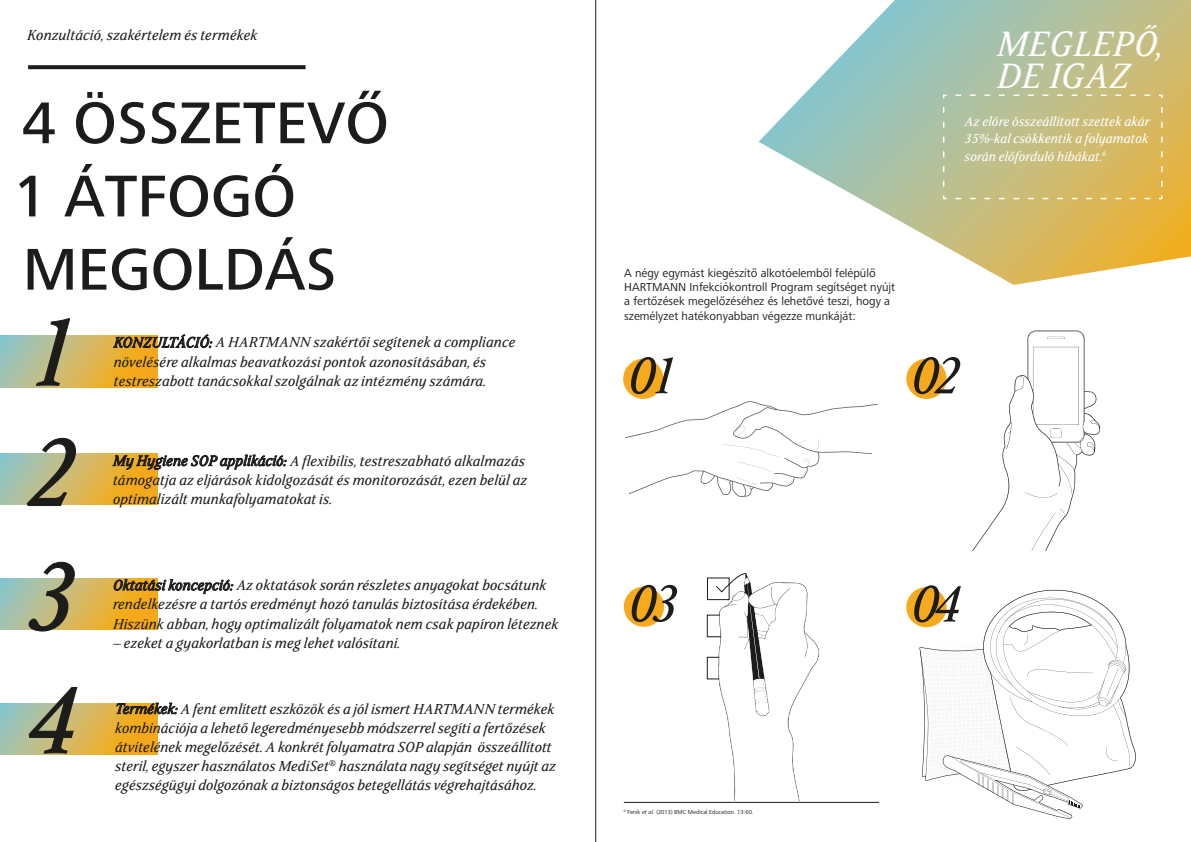
<style>
.page{position:relative;width:1191px;height:842px;background:#fff}
.page>*{position:absolute;margin:0;border:0;box-sizing:border-box;transform-origin:0 0}
.t1{font:italic 105px "FS Sally";color:#1c1c1b}
.t2{font:500 61px/73.2px "Frutiger Next LTW1 G";color:#1c1c1b}
.t3{font:italic 56.8px "FS Sally";letter-spacing:-.1em;color:#1c1c1b}
.t4{font:italic 39px/31.9px "FS Sally";color:#fff}
.t5{font:italic 16px/19.2px "FS Sally";color:#1c1c1b}
.t6{font:italic 14.5px/17.4px "FS Sally";color:#fff;text-align:justify}
.t7{font:12px/14.4px "Frutiger Next LTW1 G";color:#1c1c1b}
.t8{font:6px "Frutiger Next LTW1 G";color:#1c1c1b}
.s1{font-family:"Frutiger Next";font-style:italic}
</style>
<div class="page">
<svg style="left:919px;top:590px;width:217px;height:229px"></svg>
<svg style="left:0;top:454px;width:157px;height:51px;background:#d3b55a"></svg>
<svg style="left:0;top:578px;width:157px;height:51px;background:#d2b55c"></svg>
<svg style="left:0;top:703px;width:157px;height:51px;background:#d2b55a"></svg>
<svg style="left:0;top:336px;width:157px;height:51px;background:#d1b660"></svg>
<svg style="left:113px;top:334px;width:99px;height:14px"></svg>
<svg style="left:36px;top:319px;width:34px;height:67px"></svg>
<svg style="left:113px;top:455px;width:173px;height:15px"></svg>
<svg style="left:27px;top:438px;width:49px;height:68px"></svg>
<svg style="left:114px;top:579px;width:119px;height:15px"></svg>
<svg style="left:29px;top:562px;width:46px;height:69px"></svg>
<svg style="left:116px;top:703px;width:61px;height:11px"></svg>
<svg style="left:29px;top:687px;width:48px;height:66px"></svg>
<div style="left:623px;top:359px;width:40px;height:40px;background:#f6a91c;border-radius:50%"></div>
<svg style="left:972px;top:331px;width:128px;height:220px"></svg>
<div style="left:906px;top:359px;width:40px;height:40px;background:#f6a91c;border-radius:50%"></div>
<div style="left:624px;top:587px;width:40px;height:40px;background:#f6a91c;border-radius:50%"></div>
<div style="left:906px;top:587px;width:40px;height:40px;background:#f6a91c;border-radius:50%"></div>
<svg style="left:625px;top:401px;width:253px;height:96px"></svg>
<svg style="left:758px;top:0;width:433px;height:285px"></svg>
<svg style="left:942px;top:94px;width:221px;height:106px;background:#c8bd7d"></svg>
<div style="left:707px;top:578px;width:22px;height:22px;border:1px solid #1c1c1b"></div>
<div style="left:707px;top:615px;width:22px;height:22px;border:1px solid #1c1c1b"></div>
<div style="left:707px;top:657px;width:22px;height:22px;border:1px solid #1c1c1b"></div>
<svg style="left:715px;top:573px;width:104px;height:228px"></svg>
<hr style="left:624px;top:802px;width:255px;height:1px;background:#1c1c1b">
<svg style="left:28px;top:65px;width:277px;height:4px"></svg>
<hr style="left:595px;top:0;width:1px;height:842px;background:#1c1c1b">
<p class="t5" style="left:27px;top:24px;width:232px">Konzultáció, szakértelem és termékek</p>
<h2 class="t2" style="left:13px;top:88px;width:378px">4 ÖSSZETEVŐ<br>1 ÁTFOGÓ<br>MEGOLDÁS</h2>
<h1 class="t1" style="left:25px;top:283px;width:53px">1</h1>
<h1 class="t1" style="left:24px;top:403px;width:53px">2</h1>
<h1 class="t1" style="left:24px;top:527px;width:53px">3</h1>
<h1 class="t1" style="left:24px;top:651px;width:53px">4</h1>
<p class="t5" style="left:113px;top:332px;width:403px">KONZULTÁCIÓ: A HARTMANN szakértői segítenek a compliance növelésére alkalmas beavatkozási pontok azonosításában, és</p>
<p class="t5" style="left:113px;top:370px;width:374px">testreszabott tanácsokkal szolgálnak az intézmény számára.</p>
<p class="t5" style="left:113px;top:450px;width:416px">My Hygiene SOP applikáció: A flexibilis, testreszabható alkalmazás támogatja az eljárások kidolgozását és monitorozását, ezen belül az</p>
<p class="t5" style="left:113px;top:489px;width:221px">optimalizált munkafolyamatokat is.</p>
<p class="t5" style="left:113px;top:575px;width:447px">Oktatási koncepció: Az oktatások során részletes anyagokat bocsátunk rendelkezésre a tartós eredményt hozó tanulás biztosítása érdekében.<br>Hiszünk abban, hogy optimalizált folyamatok nem csak papíron léteznek</p>
<p class="t5" style="left:113px;top:632px;width:289px">– ezeket a gyakorlatban is meg lehet valósítani.</p>
<p class="t5" style="left:115px;top:698px;width:442px">Termékek: A fent említett eszközök és a jól ismert HARTMANN termékek kombinációja a lehető legeredményesebb módszerrel segíti a fertőzések átvitelének megelőzését. A konkrét folyamatra SOP alapján összeállított steril, egyszer használatos MediSet<sup>®</sup> használata nagy segítséget nyújt az egészségügyi dolgozónak a biztonságos betegellátás végrehajtásához.</p>
<h3 class="t4" style="left:996px;top:26px;width:167px">MEGLEPŐ,<br>DE IGAZ</h3>
<p class="t7" style="left:624px;top:266px;width:272px">A négy egymást kiegészítő alkotóelemből felépülő HARTMANN Infekciókontroll Program segítséget nyújt a fertőzések megelőzéséhez és lehetővé teszi, hogy a személyzet hatékonyabban végezze munkáját:</p>
<p class="t6" style="left:964px;top:112px;width:187px">Az előre összeállított szettek akár 35%-kal csökkentik a folyamatok során előforduló hibákat.<sup>6</sup></p>
<h3 class="t3" style="left:626px;top:338px;width:52px">01</h3>
<h3 class="t3" style="left:910px;top:338px;width:52px">02</h3>
<h3 class="t3" style="left:627px;top:566px;width:52px">03</h3>
<h3 class="t3" style="left:910px;top:566px;width:52px">04</h3>
<p class="t8" style="left:624px;top:808px;width:131px"><sup>6</sup> Fenik <span class="s1">et al.</span> (2013) BMC Medical Education. 13:60.</p>
</div>
